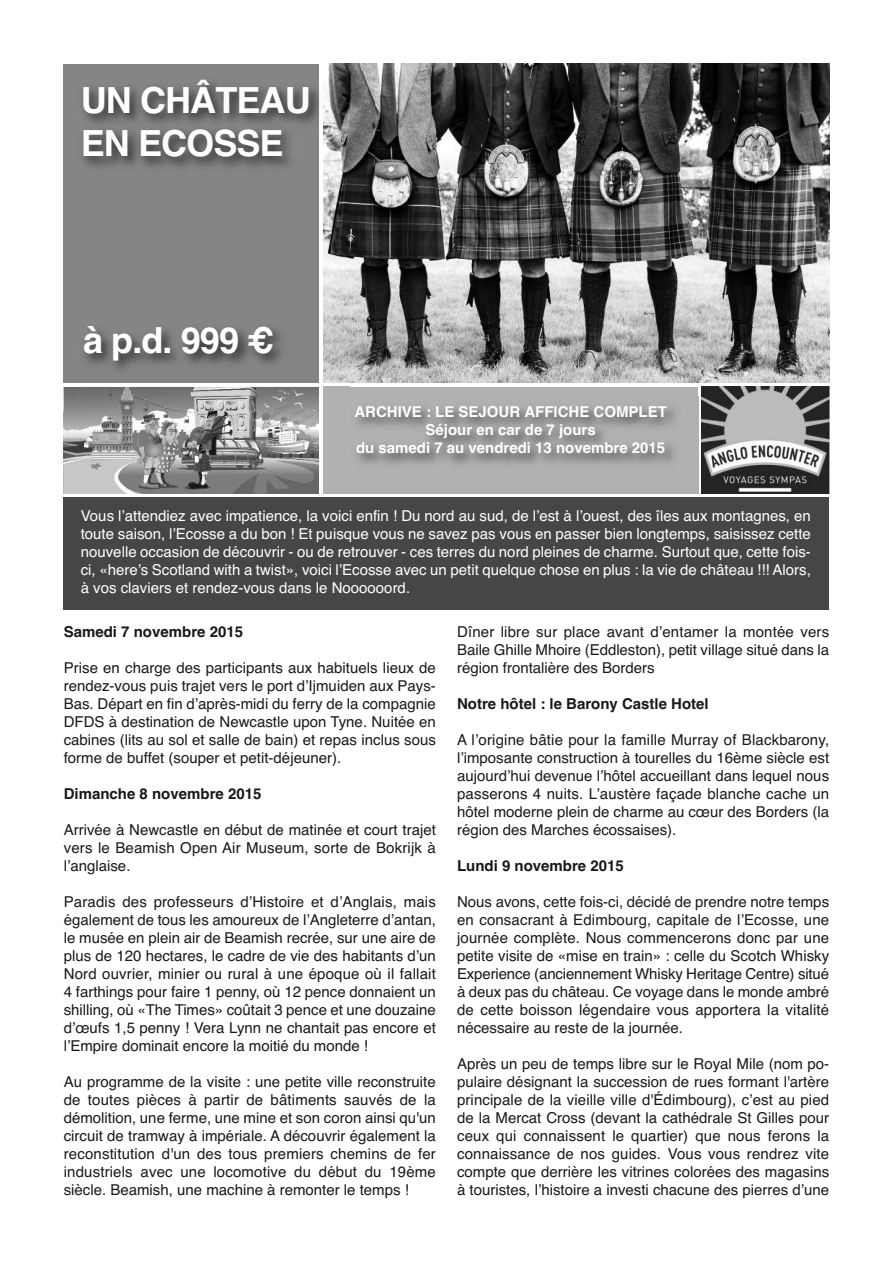
<style>
.page{position:relative;width:893px;height:1263px;background:#fff}
.page>*{position:absolute;margin:0;border:0;box-sizing:border-box;transform-origin:0 0}
.t1{font:700 36px/43.2px "Helvetica";letter-spacing:-.025em;color:#fff}
.t2{font:15px/18px "Helvetica";color:#191919;text-align:justify}
.t3{font:15px/18px "Helvetica";color:#fff;text-align:justify}
.t4{font:700 15px "Helvetica";color:#191919}
.t5{font:700 15px/18px "Helvetica";color:#fff;text-align:center}
</style>
<div class="page">
<img style="left:328px;top:64px;width:501px;height:319px">
<img style="left:64px;top:411px;width:253px;height:82px">
<div style="left:323px;top:387px;width:375px;height:106px;background:#b1b1b1"></div>
<img style="left:317px;top:396px;width:400px;height:98px">
<img style="left:317px;top:411px;width:2px;height:82px">
<img style="left:323px;top:411px;width:375px;height:82px">
<img style="left:349px;top:396px;width:349px;height:15px">
<div style="left:64px;top:497px;width:765px;height:113px;background:#464646"></div>
<img style="left:702px;top:387px;width:127px;height:106px">
<div style="left:64px;top:64px;width:255px;height:319px;background:#858585"></div>
<img style="left:63px;top:72px;width:312px;height:268px">
<img style="left:63px;top:340px;width:286px;height:71px">
<img style="left:323px;top:340px;width:26px;height:43px">
<img style="left:64px;top:387px;width:255px;height:24px">
<img style="left:323px;top:387px;width:26px;height:9px">
<svg style="left:317px;top:396px;width:2px;height:15px"></svg>
<img style="left:64px;top:340px;width:255px;height:43px">
<h1 class="t1" style="left:81px;top:79px;width:231px">UN CHÂTEAU<br>EN ECOSSE</h1>
<h1 class="t1" style="left:83px;top:319px;width:192px">à p.d. 999 €</h1>
<p class="t5" style="left:354px;top:403px;width:314px">ARCHIVE : LE SEJOUR AFFICHE COMPLET<br>Séjour en car de 7 jours<br>du samedi 7 au vendredi 13 novembre 2015</p>
<p class="t3" style="left:81px;top:507px;width:732px">Vous l’attendiez avec impatience, la voici enfin ! Du nord au sud, de l’est à l’ouest, des îles aux montagnes, en toute saison, l’Ecosse a du bon ! Et puisque vous ne savez pas vous en passer bien longtemps, saisissez cette nouvelle occasion de découvrir - ou de retrouver - ces terres du nord pleines de charme. Surtout que, cette fois&shy;ci, «here’s Scotland with a twist», voici l’Ecosse avec un petit quelque chose en plus : la vie de château !!! Alors, à vos claviers et rendez-vous dans le Noooooord.</p>
<p class="t4" style="left:64px;top:623px;width:181px">Samedi 7 novembre 2015</p>
<p class="t2" style="left:64px;top:659px;width:374px">Prise en charge des participants aux habituels lieux de rendez-vous puis trajet vers le port d’Ijmuiden aux Pays-Bas. Départ en fin d’après-midi du ferry de la compagnie DFDS à destination de Newcastle upon Tyne. Nuitée en cabines (lits au sol et salle de bain) et repas inclus sous forme de buffet (souper et petit-déjeuner).</p>
<p class="t4" style="left:64px;top:785px;width:199px">Dimanche 8 novembre 2015</p>
<p class="t2" style="left:64px;top:821px;width:374px">Arrivée à Newcastle en début de matinée et court trajet vers le Beamish Open Air Museum, sorte de Bokrijk à l’anglaise.</p>
<p class="t2" style="left:64px;top:893px;width:374px">Paradis des professeurs d’Histoire et d’Anglais, mais également de tous les amoureux de l’Angleterre d’antan, le musée en plein air de Beamish recrée, sur une aire de plus de 120 hectares, le cadre de vie des habitants d’un Nord ouvrier, minier ou rural à une époque où il fallait 4 farthings pour faire 1 penny, où 12 pence donnaient un shilling, où «The Times» coûtait 3 pence et une douzaine d’œufs 1,5 penny ! Vera Lynn ne chantait pas encore et l’Empire dominait encore la moitié du monde !</p>
<p class="t2" style="left:64px;top:1073px;width:374px">Au programme de la visite : une petite ville reconstruite de toutes pièces à partir de bâtiments sauvés de la démolition, une ferme, une mine et son coron ainsi qu'un circuit de tramway à impériale. A découvrir également la reconstitution d'un des tous premiers chemins de fer industriels avec une locomotive du début du 19ème siècle. Beamish, une machine à remonter le temps !</p>
<p class="t2" style="left:457px;top:623px;width:374px">Dîner libre sur place avant d’entamer la montée vers Baile Ghille Mhoire (Eddleston), petit village situé dans la région frontalière des Borders</p>
<p class="t4" style="left:457px;top:695px;width:253px">Notre hôtel : le Barony Castle Hotel</p>
<p class="t2" style="left:457px;top:731px;width:374px">A l’origine bâtie pour la famille Murray of Blackbarony, l’imposante construction à tourelles du 16ème siècle est aujourd’hui devenue l’hôtel accueillant dans lequel nous passerons 4 nuits. L’austère façade blanche cache un hôtel moderne plein de charme au cœur des Borders (la région des Marches écossaises).</p>
<p class="t4" style="left:457px;top:857px;width:168px">Lundi 9 novembre 2015</p>
<p class="t2" style="left:457px;top:893px;width:374px">Nous avons, cette fois-ci, décidé de prendre notre temps en consacrant à Edimbourg, capitale de l’Ecosse, une journée complète. Nous commencerons donc par une petite visite de «mise en train» : celle du Scotch Whisky Experience (anciennement Whisky Heritage Centre) situé à deux pas du château. Ce voyage dans le monde ambré de cette boisson légendaire vous apportera la vitalité nécessaire au reste de la journée.</p>
<p class="t2" style="left:457px;top:1055px;width:374px">Après un peu de temps libre sur le Royal Mile (nom po&shy;pulaire désignant la succession de rues formant l'artère principale de la vieille ville d'Édimbourg), c’est au pied de la Mercat Cross (devant la cathédrale St Gilles pour ceux qui connaissent le quartier) que nous ferons la connaissance de nos guides. Vous vous rendrez vite compte que derrière les vitrines colorées des magasins à touristes, l’histoire a investi chacune des pierres d’une</p>
</div>
